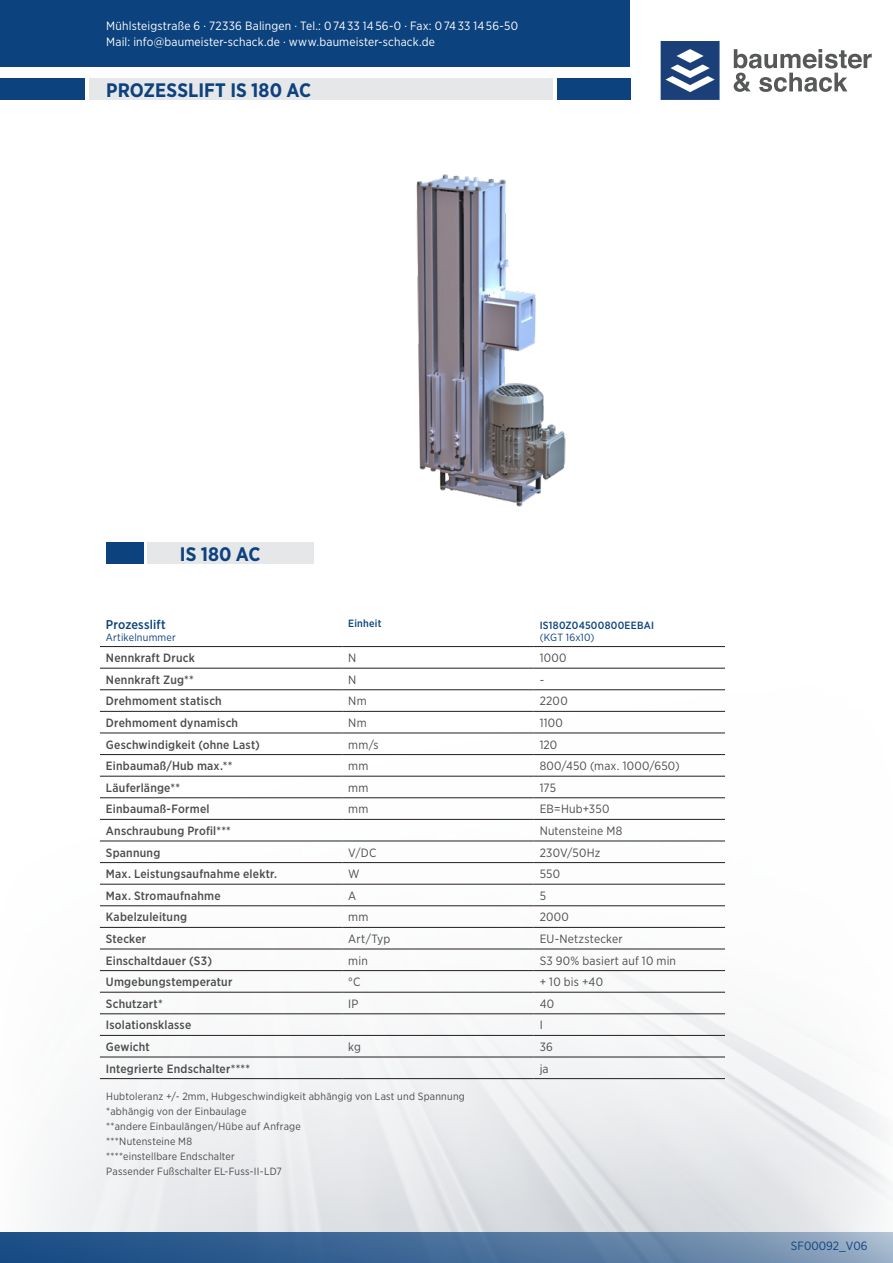
<style>
.page{position:relative;width:893px;height:1263px;background:#fff}
.page>*{position:absolute;margin:0;border:0;box-sizing:border-box;transform-origin:0 0}
.t1{font:700 19.5px "Gotham Narrow";letter-spacing:.005em;color:#0c427e}
.t2{font:500 12.75px "Gotham Narrow";letter-spacing:.01em;color:#0c427e}
.t3{font:500 12px "Gotham Narrow";letter-spacing:.02em;color:#4b4c4d}
.t4{font:12px "Gotham Narrow";letter-spacing:.015em;color:#4b4c4d}
.t5{font:12px/15.8px "Gotham Narrow";letter-spacing:.015em;color:#fff}
.t6{font:12px "Gotham Narrow";color:#0c427e}
.t7{font:10.5px "Gotham Narrow";letter-spacing:.02em;color:#4b4c4d}
.t8{font:500 10.5px "Gotham Narrow";letter-spacing:.025em;color:#0c427e}
.t9{font:10.5px "Gotham Narrow";letter-spacing:.02em;color:#0c427e}
</style>
<div class="page">
<div style="left:0;top:0;width:630px;height:67px;background:#0c427e"></div>
<svg style="left:661px;top:41px;width:59px;height:59px"></svg>
<svg style="left:734px;top:49px;width:138px;height:43px"></svg>
<div style="left:89px;top:79px;width:464px;height:21px;background:#e6e7e9"></div>
<div style="left:0;top:79px;width:85px;height:21px;background:#0c427e"></div>
<div style="left:557px;top:79px;width:73px;height:21px;background:#0c427e"></div>
<svg style="left:0;top:1232px;width:893px;height:31px;background:#4d739d"></svg>
<img style="left:416px;top:174px;width:150px;height:333px">
<hr style="left:100px;top:646px;width:242px;height:1px;background:#231f20">
<hr style="left:342px;top:646px;width:192px;height:1px;background:#231f20">
<hr style="left:534px;top:646px;width:191px;height:1px;background:#231f20">
<hr style="left:100px;top:668px;width:242px;height:1px;background:#231f20">
<hr style="left:342px;top:668px;width:192px;height:1px;background:#231f20">
<hr style="left:534px;top:668px;width:191px;height:1px;background:#231f20">
<hr style="left:100px;top:689px;width:242px;height:1px;background:#231f20">
<hr style="left:342px;top:689px;width:192px;height:1px;background:#231f20">
<hr style="left:534px;top:689px;width:191px;height:1px;background:#231f20">
<hr style="left:100px;top:711px;width:242px;height:1px;background:#231f20">
<hr style="left:342px;top:711px;width:192px;height:1px;background:#231f20">
<hr style="left:534px;top:711px;width:191px;height:1px;background:#231f20">
<hr style="left:100px;top:733px;width:242px;height:1px;background:#231f20">
<hr style="left:342px;top:733px;width:192px;height:1px;background:#231f20">
<hr style="left:534px;top:733px;width:191px;height:1px;background:#231f20">
<hr style="left:100px;top:754px;width:242px;height:1px;background:#231f20">
<hr style="left:342px;top:754px;width:192px;height:1px;background:#231f20">
<hr style="left:534px;top:754px;width:191px;height:1px;background:#231f20">
<hr style="left:100px;top:776px;width:242px;height:1px;background:#231f20">
<hr style="left:342px;top:776px;width:192px;height:1px;background:#231f20">
<hr style="left:534px;top:776px;width:191px;height:1px;background:#231f20">
<hr style="left:100px;top:797px;width:242px;height:1px;background:#231f20">
<hr style="left:342px;top:797px;width:192px;height:1px;background:#231f20">
<hr style="left:534px;top:797px;width:191px;height:1px;background:#231f20">
<hr style="left:100px;top:819px;width:242px;height:1px;background:#231f20">
<hr style="left:342px;top:819px;width:192px;height:1px;background:#231f20">
<hr style="left:534px;top:819px;width:191px;height:1px;background:#231f20">
<hr style="left:100px;top:841px;width:242px;height:1px;background:#231f20">
<hr style="left:342px;top:841px;width:192px;height:1px;background:#231f20">
<hr style="left:534px;top:841px;width:191px;height:1px;background:#231f20">
<hr style="left:100px;top:862px;width:242px;height:1px;background:#231f20">
<hr style="left:342px;top:862px;width:192px;height:1px;background:#231f20">
<hr style="left:534px;top:862px;width:191px;height:1px;background:#231f20">
<hr style="left:100px;top:884px;width:242px;height:1px;background:#231f20">
<hr style="left:342px;top:884px;width:192px;height:1px;background:#231f20">
<hr style="left:534px;top:884px;width:191px;height:1px;background:#231f20">
<hr style="left:100px;top:905px;width:242px;height:1px;background:#231f20">
<hr style="left:342px;top:905px;width:192px;height:1px;background:#231f20">
<hr style="left:534px;top:905px;width:191px;height:1px;background:#231f20">
<hr style="left:100px;top:927px;width:242px;height:1px;background:#231f20">
<hr style="left:342px;top:927px;width:192px;height:1px;background:#231f20">
<hr style="left:534px;top:927px;width:191px;height:1px;background:#231f20">
<hr style="left:100px;top:949px;width:242px;height:1px;background:#231f20">
<hr style="left:342px;top:949px;width:192px;height:1px;background:#231f20">
<hr style="left:534px;top:949px;width:191px;height:1px;background:#231f20">
<hr style="left:100px;top:970px;width:242px;height:1px;background:#231f20">
<hr style="left:342px;top:970px;width:192px;height:1px;background:#231f20">
<hr style="left:534px;top:970px;width:191px;height:1px;background:#231f20">
<hr style="left:100px;top:992px;width:242px;height:1px;background:#231f20">
<hr style="left:342px;top:992px;width:192px;height:1px;background:#231f20">
<hr style="left:534px;top:992px;width:191px;height:1px;background:#231f20">
<hr style="left:100px;top:1013px;width:242px;height:1px;background:#231f20">
<hr style="left:342px;top:1013px;width:192px;height:1px;background:#231f20">
<hr style="left:534px;top:1013px;width:191px;height:1px;background:#231f20">
<hr style="left:100px;top:1035px;width:242px;height:1px;background:#231f20">
<hr style="left:342px;top:1035px;width:192px;height:1px;background:#231f20">
<hr style="left:534px;top:1035px;width:191px;height:1px;background:#231f20">
<hr style="left:100px;top:1057px;width:242px;height:1px;background:#231f20">
<hr style="left:342px;top:1057px;width:192px;height:1px;background:#231f20">
<hr style="left:534px;top:1057px;width:191px;height:1px;background:#231f20">
<hr style="left:100px;top:1078px;width:242px;height:1px;background:#231f20">
<hr style="left:342px;top:1078px;width:192px;height:1px;background:#231f20">
<hr style="left:534px;top:1078px;width:191px;height:1px;background:#231f20">
<div style="left:106px;top:543px;width:38px;height:21px;background:#0c427e"></div>
<div style="left:148px;top:543px;width:166px;height:21px;background:#e6e7e9"></div>
<p class="t5" style="left:106px;top:18px;width:413px">Mühlsteigstraße 6 · 72336 Balingen · Tel.: 0 74 33 14 56-0 · Fax: 0 74 33 14 56-50<br>Mail: info@baumeister-schack.de · www.baumeister-schack.de</p>
<p class="t1" style="left:106px;top:78px;width:206px">PROZESSLIFT IS 180 AC</p>
<p class="t1" style="left:180px;top:541px;width:82px">IS 180 AC</p>
<p class="t2" style="left:106px;top:616px;width:61px">Prozesslift</p>
<p class="t9" style="left:106px;top:630px;width:71px">Artikelnummer</p>
<p class="t8" style="left:348px;top:616px;width:35px">Einheit</p>
<p class="t8" style="left:540px;top:618px;width:116px">IS180Z04500800EEBAI</p>
<p class="t9" style="left:540px;top:630px;width:56px">(KGT 16x10)</p>
<p class="t3" style="left:106px;top:650px;width:90px">Nennkraft Druck</p>
<p class="t4" style="left:348px;top:650px;width:10px">N</p>
<p class="t4" style="left:540px;top:650px;width:28px">1000</p>
<p class="t3" style="left:106px;top:672px;width:89px">Nennkraft Zug**</p>
<p class="t4" style="left:348px;top:672px;width:10px">N</p>
<p class="t4" style="left:540px;top:672px;width:6px">-</p>
<p class="t3" style="left:106px;top:693px;width:117px">Drehmoment statisch</p>
<p class="t4" style="left:348px;top:694px;width:20px">Nm</p>
<p class="t4" style="left:540px;top:694px;width:30px">2200</p>
<p class="t3" style="left:106px;top:715px;width:134px">Drehmoment dynamisch</p>
<p class="t4" style="left:348px;top:715px;width:20px">Nm</p>
<p class="t4" style="left:540px;top:715px;width:25px">1100</p>
<p class="t3" style="left:106px;top:737px;width:155px">Geschwindigkeit (ohne Last)</p>
<p class="t4" style="left:348px;top:737px;width:32px">mm/s</p>
<p class="t4" style="left:540px;top:737px;width:19px">120</p>
<p class="t3" style="left:106px;top:758px;width:128px">Einbaumaß/Hub max.**</p>
<p class="t4" style="left:348px;top:758px;width:22px">mm</p>
<p class="t4" style="left:540px;top:758px;width:142px">800/450 (max. 1000/650)</p>
<p class="t3" style="left:106px;top:780px;width:76px">Läuferlänge**</p>
<p class="t4" style="left:348px;top:780px;width:22px">mm</p>
<p class="t4" style="left:540px;top:780px;width:18px">175</p>
<p class="t3" style="left:106px;top:801px;width:105px">Einbaumaß-Formel</p>
<p class="t4" style="left:348px;top:802px;width:22px">mm</p>
<p class="t4" style="left:540px;top:802px;width:71px">EB=Hub+350</p>
<p class="t3" style="left:106px;top:823px;width:127px">Anschraubung Profil***</p>
<p class="t4" style="left:540px;top:823px;width:84px">Nutensteine M8</p>
<p class="t3" style="left:106px;top:845px;width:56px">Spannung</p>
<p class="t4" style="left:348px;top:845px;width:30px">V/DC</p>
<p class="t4" style="left:540px;top:845px;width:62px">230V/50Hz</p>
<p class="t3" style="left:106px;top:866px;width:173px">Max. Leistungsaufnahme elektr.</p>
<p class="t4" style="left:348px;top:866px;width:13px">W</p>
<p class="t4" style="left:540px;top:866px;width:22px">550</p>
<p class="t3" style="left:106px;top:888px;width:116px">Max. Stromaufnahme</p>
<p class="t4" style="left:348px;top:888px;width:10px">A</p>
<p class="t4" style="left:540px;top:888px;width:8px">5</p>
<p class="t3" style="left:106px;top:909px;width:83px">Kabelzuleitung</p>
<p class="t4" style="left:348px;top:910px;width:22px">mm</p>
<p class="t4" style="left:540px;top:910px;width:31px">2000</p>
<p class="t3" style="left:106px;top:931px;width:42px">Stecker</p>
<p class="t4" style="left:348px;top:931px;width:44px">Art/Typ</p>
<p class="t4" style="left:540px;top:931px;width:85px">EU-Netzstecker</p>
<p class="t3" style="left:106px;top:953px;width:108px">Einschaltdauer (S3)</p>
<p class="t4" style="left:348px;top:953px;width:21px">min</p>
<p class="t4" style="left:540px;top:953px;width:138px">S3 90% basiert auf 10 min</p>
<p class="t3" style="left:106px;top:974px;width:128px">Umgebungstemperatur</p>
<p class="t4" style="left:348px;top:974px;width:14px">°C</p>
<p class="t4" style="left:540px;top:974px;width:65px">+ 10 bis +40</p>
<p class="t3" style="left:106px;top:996px;width:58px">Schutzart*</p>
<p class="t4" style="left:348px;top:996px;width:12px">IP</p>
<p class="t4" style="left:540px;top:996px;width:16px">40</p>
<p class="t3" style="left:106px;top:1017px;width:87px">Isolationsklasse</p>
<p class="t4" style="left:540px;top:1018px;width:5px">I</p>
<p class="t3" style="left:106px;top:1039px;width:45px">Gewicht</p>
<p class="t4" style="left:348px;top:1039px;width:14px">kg</p>
<p class="t4" style="left:540px;top:1039px;width:15px">36</p>
<p class="t3" style="left:106px;top:1061px;width:146px">Integrierte Endschalter****</p>
<p class="t4" style="left:540px;top:1061px;width:10px">ja</p>
<p class="t7" style="left:106px;top:1090px;width:360px">Hubtoleranz +/- 2mm, Hubgeschwindigkeit abhängig von Last und Spannung</p>
<p class="t7" style="left:106px;top:1105px;width:142px">*abhängig von der Einbaulage</p>
<p class="t7" style="left:106px;top:1120px;width:196px">**andere Einbaulängen/Hübe auf Anfrage</p>
<p class="t7" style="left:106px;top:1135px;width:87px">***Nutensteine M8</p>
<p class="t7" style="left:106px;top:1150px;width:130px">****einstellbare Endschalter</p>
<p class="t7" style="left:106px;top:1165px;width:177px">Passender Fußschalter EL-Fuss-II-LD7</p>
<p class="t6" style="left:791px;top:1238px;width:78px">SF00092_V06</p>
</div>
